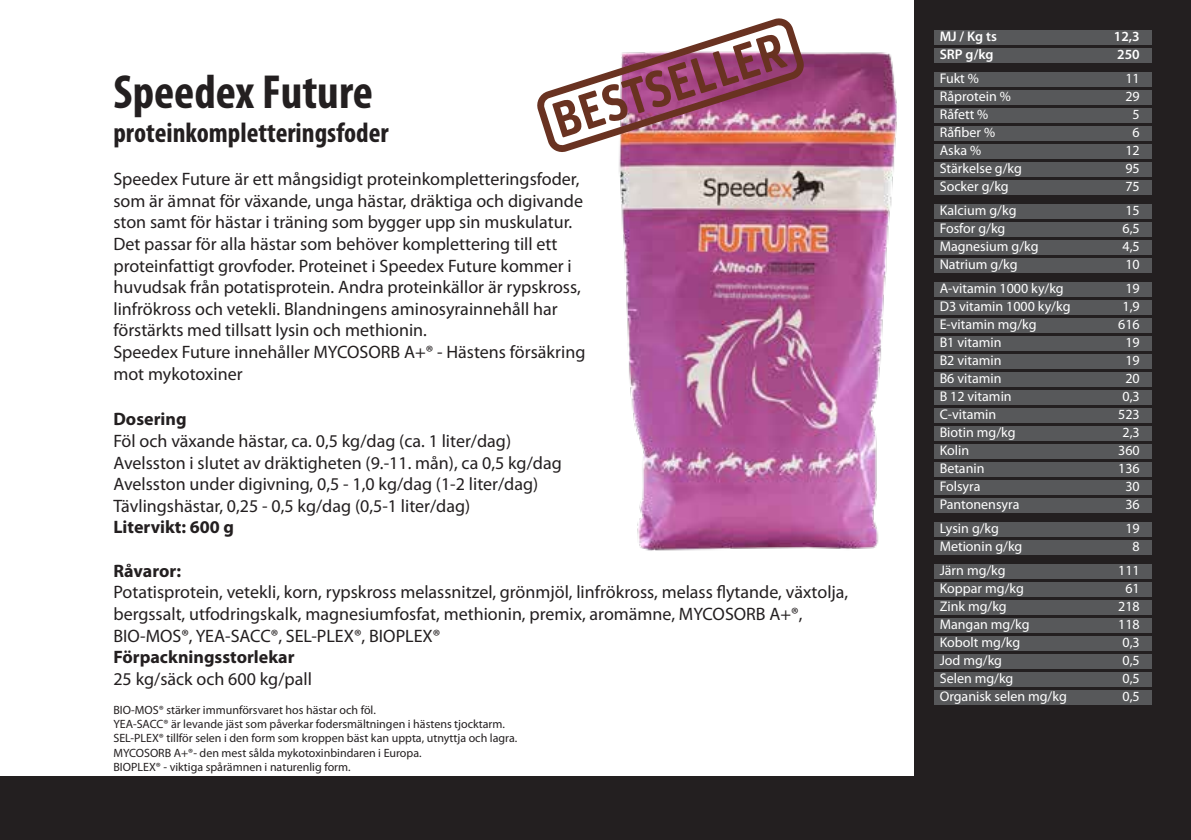
<style>
.page{position:relative;width:1191px;height:840px;background:#fff}
.page>*{position:absolute;margin:0;border:0;box-sizing:border-box;transform-origin:0 0}
.t1{font:700 condensed 48px "Myriad Pro";color:#231f20}
.t2{font:700 condensed 28px "Myriad Pro";color:#231f20}
.t3{font:18px/21.6px "Myriad Pro";color:#231f20}
.t4{font:700 18px "Myriad Pro";color:#231f20}
.t5{font:14px "Myriad Pro";color:#fff}
.t6{font:600 14px "Myriad Pro";color:#fff}
.t7{font:12px/14.4px "Myriad Pro";color:#231f20}
</style>
<div class="page">
<div style="left:0;top:775px;width:1191px;height:64px;background:#231f20"></div>
<img style="left:619px;top:52px;width:278px;height:499px">
<div style="left:914px;top:0;width:277px;height:775px;background:#231f20"></div>
<img style="left:537px;top:18px;width:267px;height:134px">
<div style="left:934px;top:30px;width:217px;height:14px;background:#57585a"></div>
<div style="left:934px;top:48px;width:217px;height:14px;background:#57585a"></div>
<div style="left:934px;top:72px;width:217px;height:14px;background:#57585a"></div>
<div style="left:934px;top:90px;width:217px;height:14px;background:#57585a"></div>
<div style="left:934px;top:108px;width:217px;height:14px;background:#57585a"></div>
<div style="left:934px;top:126px;width:217px;height:14px;background:#57585a"></div>
<div style="left:934px;top:144px;width:217px;height:14px;background:#57585a"></div>
<div style="left:934px;top:162px;width:217px;height:14px;background:#57585a"></div>
<div style="left:934px;top:180px;width:217px;height:14px;background:#57585a"></div>
<div style="left:934px;top:204px;width:217px;height:14px;background:#57585a"></div>
<div style="left:934px;top:222px;width:217px;height:14px;background:#57585a"></div>
<div style="left:934px;top:240px;width:217px;height:14px;background:#57585a"></div>
<div style="left:934px;top:258px;width:217px;height:14px;background:#57585a"></div>
<div style="left:934px;top:282px;width:217px;height:14px;background:#57585a"></div>
<div style="left:934px;top:300px;width:217px;height:14px;background:#57585a"></div>
<div style="left:934px;top:318px;width:217px;height:14px;background:#57585a"></div>
<div style="left:934px;top:336px;width:217px;height:14px;background:#57585a"></div>
<div style="left:934px;top:354px;width:217px;height:14px;background:#57585a"></div>
<div style="left:934px;top:372px;width:217px;height:14px;background:#57585a"></div>
<div style="left:934px;top:390px;width:217px;height:14px;background:#57585a"></div>
<div style="left:934px;top:408px;width:217px;height:14px;background:#57585a"></div>
<div style="left:934px;top:426px;width:217px;height:14px;background:#57585a"></div>
<div style="left:934px;top:444px;width:217px;height:14px;background:#57585a"></div>
<div style="left:934px;top:462px;width:217px;height:14px;background:#57585a"></div>
<div style="left:934px;top:480px;width:217px;height:14px;background:#57585a"></div>
<div style="left:934px;top:498px;width:217px;height:14px;background:#57585a"></div>
<div style="left:934px;top:522px;width:217px;height:14px;background:#57585a"></div>
<div style="left:934px;top:540px;width:217px;height:14px;background:#57585a"></div>
<div style="left:934px;top:564px;width:217px;height:14px;background:#57585a"></div>
<div style="left:934px;top:582px;width:217px;height:14px;background:#57585a"></div>
<div style="left:934px;top:600px;width:217px;height:14px;background:#57585a"></div>
<div style="left:934px;top:618px;width:217px;height:14px;background:#57585a"></div>
<div style="left:934px;top:636px;width:217px;height:14px;background:#57585a"></div>
<div style="left:934px;top:654px;width:217px;height:14px;background:#57585a"></div>
<div style="left:934px;top:672px;width:217px;height:14px;background:#57585a"></div>
<div style="left:934px;top:690px;width:217px;height:14px;background:#57585a"></div>
<h1 class="t1" style="left:113px;top:62px;width:261px">Speedex Future</h1>
<h2 class="t2" style="left:113px;top:115px;width:277px">proteinkompletteringsfoder</h2>
<p class="t3" style="left:113px;top:168px;width:473px">Speedex Future är ett mångsidigt proteinkompletteringsfoder, som är ämnat för växande, unga hästar, dräktiga och digivande ston samt för hästar i träning som bygger upp sin muskulatur.<br>Det passar för alla hästar som behöver komplettering till ett proteinfattigt grovfoder. Proteinet i Speedex Future kommer i huvudsak från potatisprotein. Andra proteinkällor är rypskross, linfrökross och vetekli. Blandningens aminosyrainnehåll har förstärkts med tillsatt lysin och methionin.<br>Speedex Future innehåller MYCOSORB A+® - Hästens försäkring mot mykotoxiner</p>
<p class="t4" style="left:113px;top:407px;width:75px">Dosering</p>
<p class="t3" style="left:113px;top:429px;width:450px">Föl och växande hästar, ca. 0,5 kg/dag (ca. 1 liter/dag)<br>Avelsston i slutet av dräktigheten (9.-11. mån), ca 0,5 kg/dag Avelsston under digivning, 0,5 - 1,0 kg/dag (1-2 liter/dag)<br>Tävlingshästar, 0,25 - 0,5 kg/dag (0,5-1 liter/dag)</p>
<p class="t4" style="left:113px;top:515px;width:122px">Litervikt: 600 g</p>
<p class="t4" style="left:113px;top:558px;width:69px">Råvaror:</p>
<p class="t3" style="left:113px;top:580px;width:736px">Potatisprotein, vetekli, korn, rypskross melassnitzel, grönmjöl, linfrökross, melass flytande, växtolja, bergssalt, utfodringskalk, magnesiumfosfat, methionin, premix, aromämne, MYCOSORB A+®,<br>BIO-MOS®, YEA-SACC®, SEL-PLEX®, BIOPLEX®</p>
<p class="t4" style="left:113px;top:645px;width:183px">Förpackningsstorlekar</p>
<p class="t3" style="left:113px;top:667px;width:200px">25 kg/säck och 600 kg/pall</p>
<p class="t7" style="left:113px;top:701px;width:405px">BIO-MOS® stärker immunförsvaret hos hästar och föl.<br>YEA-SACC® är levande jäst som påverkar fodersmältningen i hästens tjocktarm.<br>SEL-PLEX® tillför selen i den form som kroppen bäst kan uppta, utnyttja och lagra.<br>MYCOSORB A+®- den mest sålda mykotoxinbindaren i Europa.<br>BIOPLEX® - viktiga spårämnen i naturenlig form.</p>
<p class="t6" style="left:939px;top:27px;width:59px">MJ / Kg ts</p>
<p class="t6" style="left:1114px;top:27px;width:27px">12,3</p>
<p class="t6" style="left:939px;top:45px;width:55px">SRP g/kg</p>
<p class="t6" style="left:1117px;top:45px;width:24px">250</p>
<p class="t5" style="left:939px;top:69px;width:41px">Fukt %</p>
<p class="t5" style="left:1125px;top:69px;width:16px">11</p>
<p class="t5" style="left:939px;top:87px;width:73px">Råprotein %</p>
<p class="t5" style="left:1125px;top:87px;width:16px">29</p>
<p class="t5" style="left:939px;top:105px;width:50px">Råfett %</p>
<p class="t5" style="left:1132px;top:105px;width:9px">5</p>
<p class="t5" style="left:939px;top:123px;width:57px">Råfiber %</p>
<p class="t5" style="left:1132px;top:123px;width:9px">6</p>
<p class="t5" style="left:939px;top:141px;width:43px">Aska %</p>
<p class="t5" style="left:1125px;top:141px;width:16px">12</p>
<p class="t5" style="left:939px;top:159px;width:84px">Stärkelse g/kg</p>
<p class="t5" style="left:1125px;top:159px;width:16px">95</p>
<p class="t5" style="left:939px;top:177px;width:71px">Socker g/kg</p>
<p class="t5" style="left:1125px;top:177px;width:16px">75</p>
<p class="t5" style="left:939px;top:201px;width:78px">Kalcium g/kg</p>
<p class="t5" style="left:1125px;top:201px;width:16px">15</p>
<p class="t5" style="left:939px;top:219px;width:67px">Fosfor g/kg</p>
<p class="t5" style="left:1122px;top:219px;width:19px">6,5</p>
<p class="t5" style="left:939px;top:237px;width:100px">Magnesium g/kg</p>
<p class="t5" style="left:1122px;top:237px;width:19px">4,5</p>
<p class="t5" style="left:939px;top:255px;width:79px">Natrium g/kg</p>
<p class="t5" style="left:1125px;top:255px;width:16px">10</p>
<p class="t5" style="left:939px;top:279px;width:126px">A-vitamin 1000 ky/kg</p>
<p class="t5" style="left:1125px;top:279px;width:16px">19</p>
<p class="t5" style="left:939px;top:297px;width:132px">D3 vitamin 1000 ky/kg</p>
<p class="t5" style="left:1122px;top:297px;width:19px">1,9</p>
<p class="t5" style="left:939px;top:315px;width:98px">E-vitamin mg/kg</p>
<p class="t5" style="left:1118px;top:315px;width:23px">616</p>
<p class="t5" style="left:939px;top:333px;width:63px">B1 vitamin</p>
<p class="t5" style="left:1125px;top:333px;width:16px">19</p>
<p class="t5" style="left:939px;top:351px;width:63px">B2 vitamin</p>
<p class="t5" style="left:1125px;top:351px;width:16px">19</p>
<p class="t5" style="left:939px;top:369px;width:63px">B6 vitamin</p>
<p class="t5" style="left:1125px;top:369px;width:16px">20</p>
<p class="t5" style="left:939px;top:387px;width:74px">B 12 vitamin</p>
<p class="t5" style="left:1122px;top:387px;width:19px">0,3</p>
<p class="t5" style="left:939px;top:405px;width:58px">C-vitamin</p>
<p class="t5" style="left:1118px;top:405px;width:23px">523</p>
<p class="t5" style="left:939px;top:423px;width:77px">Biotin mg/kg</p>
<p class="t5" style="left:1122px;top:423px;width:19px">2,3</p>
<p class="t5" style="left:939px;top:441px;width:31px">Kolin</p>
<p class="t5" style="left:1118px;top:441px;width:23px">360</p>
<p class="t5" style="left:939px;top:459px;width:46px">Betanin</p>
<p class="t5" style="left:1118px;top:459px;width:23px">136</p>
<p class="t5" style="left:939px;top:477px;width:42px">Folsyra</p>
<p class="t5" style="left:1125px;top:477px;width:16px">30</p>
<p class="t5" style="left:939px;top:495px;width:81px">Pantonensyra</p>
<p class="t5" style="left:1125px;top:495px;width:16px">36</p>
<p class="t5" style="left:939px;top:519px;width:61px">Lysin g/kg</p>
<p class="t5" style="left:1125px;top:519px;width:16px">19</p>
<p class="t5" style="left:939px;top:537px;width:84px">Metionin g/kg</p>
<p class="t5" style="left:1132px;top:537px;width:9px">8</p>
<p class="t5" style="left:939px;top:561px;width:67px">Järn mg/kg</p>
<p class="t5" style="left:1118px;top:561px;width:23px">111</p>
<p class="t5" style="left:939px;top:579px;width:86px">Koppar mg/kg</p>
<p class="t5" style="left:1125px;top:579px;width:16px">61</p>
<p class="t5" style="left:939px;top:597px;width:69px">Zink mg/kg</p>
<p class="t5" style="left:1118px;top:597px;width:23px">218</p>
<p class="t5" style="left:939px;top:615px;width:91px">Mangan mg/kg</p>
<p class="t5" style="left:1118px;top:615px;width:23px">118</p>
<p class="t5" style="left:939px;top:633px;width:82px">Kobolt mg/kg</p>
<p class="t5" style="left:1122px;top:633px;width:19px">0,3</p>
<p class="t5" style="left:939px;top:651px;width:64px">Jod mg/kg</p>
<p class="t5" style="left:1122px;top:651px;width:19px">0,5</p>
<p class="t5" style="left:939px;top:669px;width:75px">Selen mg/kg</p>
<p class="t5" style="left:1122px;top:669px;width:19px">0,5</p>
<p class="t5" style="left:939px;top:687px;width:129px">Organisk selen mg/kg</p>
<p class="t5" style="left:1122px;top:687px;width:19px">0,5</p>
</div>
